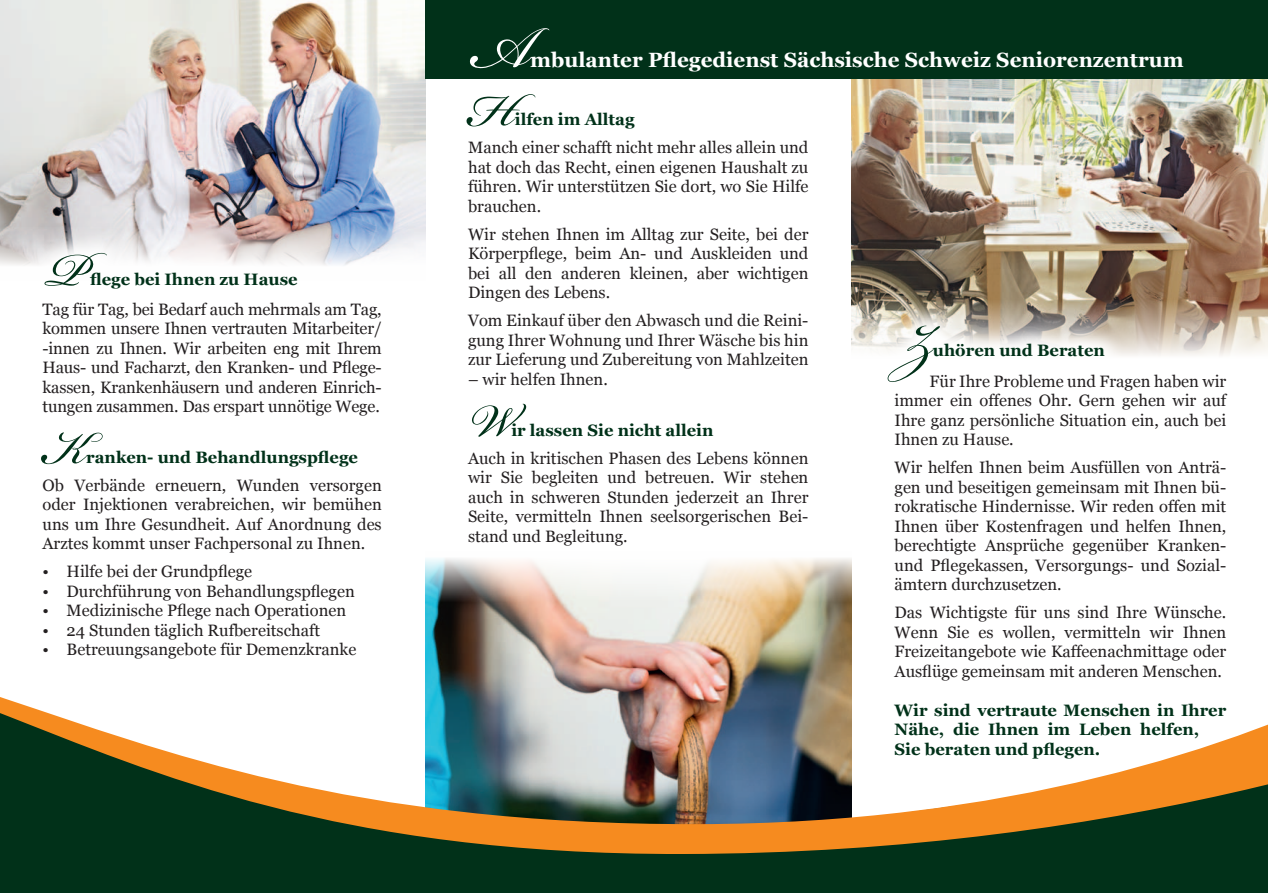
<style>
.page{position:relative;width:1268px;height:893px;background:#fff}
.page>*{position:absolute;margin:0;border:0;box-sizing:border-box;transform-origin:0 0}
.t1{font:90px "Bickham Script Pro";color:#fff}
.t2{font:72px "Bickham Script Pro";color:#013119}
.t3{font:700 20.7px "Georgia";color:#fff}
.t4{font:16.5px/19.5px "Georgia";color:#231f20;text-align:justify}
.t5{font:700 16.5px/19.5px "Georgia";color:#013119}
</style>
<div class="page">
<img style="left:0;top:0;width:425px;height:265px">
<img style="left:851px;top:79px;width:416px;height:277px">
<div style="left:0;top:855px;width:1267px;height:38px;background:#013119"></div>
<img style="left:0;top:558px;width:1267px;height:297px">
<div style="left:425px;top:0;width:842px;height:79px;background:#013119"></div>
<svg style="left:23px;top:231px;width:296px;height:34px"></svg>
<svg style="left:865px;top:304px;width:261px;height:52px"></svg>
<h2 class="t2" style="left:46px;top:218px;width:42px">P</h2>
<p class="t5" style="left:90px;top:270px;width:209px">flege bei Ihnen zu Hause</p>
<p class="t4" style="left:43px;top:300px;width:340px">Tag für Tag, bei Bedarf auch mehrmals am Tag, kommen unsere Ihnen vertrauten Mitarbeiter/ -innen zu Ihnen. Wir arbeiten eng mit Ihrem Haus- und Facharzt, den Kranken- und Pflege&shy;kassen, Krankenhäusern und anderen Einrich&shy;tungen zusammen. Das erspart unnötige Wege.</p>
<h2 class="t2" style="left:43px;top:396px;width:45px">K</h2>
<p class="t5" style="left:86px;top:447px;width:273px">ranken- und Behandlungspflege</p>
<p class="t4" style="left:43px;top:476px;width:340px">Ob Verbände erneuern, Wunden versorgen oder Injektionen verabreichen, wir bemühen uns um Ihre Gesundheit. Auf Anordnung des Arztes kommt unser Fachpersonal zu Ihnen.</p>
<p class="t4" style="left:43px;top:562px;width:211px">• Hilfe bei der Grundpflege</p>
<p class="t4" style="left:43px;top:582px;width:313px">• Durchführung von Behandlungspflegen</p>
<p class="t4" style="left:43px;top:601px;width:305px">• Medizinische Pflege nach Operationen</p>
<p class="t4" style="left:43px;top:621px;width:279px">• 24 Stunden täglich Rufbereitschaft</p>
<p class="t4" style="left:43px;top:640px;width:315px">• Betreuungsangebote für Demenzkranke</p>
<h1 class="t1" style="left:468px;top:-17px;width:64px">A</h1>
<p class="t3" style="left:530px;top:46px;width:655px">mbulanter Pflegedienst Sächsische Schweiz Seniorenzentrum</p>
<h2 class="t2" style="left:468px;top:58px;width:48px">H</h2>
<p class="t5" style="left:515px;top:110px;width:121px">ilfen im Alltag</p>
<p class="t4" style="left:468px;top:138px;width:342px">Manch einer schafft nicht mehr alles allein und hat doch das Recht, einen eigenen Haushalt zu führen. Wir unterstützen Sie dort, wo Sie Hilfe brauchen.</p>
<p class="t4" style="left:468px;top:225px;width:342px">Wir stehen Ihnen im Alltag zur Seite, bei der Körperpflege, beim An- und Auskleiden und bei all den anderen kleinen, aber wichtigen Dingen des Lebens.</p>
<p class="t4" style="left:468px;top:311px;width:342px">Vom Einkauf über den Abwasch und die Reini&shy;gung Ihrer Wohnung und Ihrer Wäsche bis hin zur Lieferung und Zubereitung von Mahlzeiten</p>
<p class="t4" style="left:468px;top:370px;width:141px">– wir helfen Ihnen.</p>
<h2 class="t2" style="left:468px;top:369px;width:45px">W</h2>
<p class="t5" style="left:511px;top:420px;width:204px">ir lassen Sie nicht allein</p>
<p class="t4" style="left:468px;top:449px;width:342px">Auch in kritischen Phasen des Lebens können wir Sie begleiten und betreuen. Wir stehen auch in schweren Stunden jederzeit an Ihrer Seite, vermitteln Ihnen seelsorgerischen Bei&shy;stand und Begleitung.</p>
<h2 class="t2" style="left:899px;top:289px;width:34px">Z</h2>
<p class="t5" style="left:932px;top:341px;width:173px">uhören und Beraten</p>
<p class="t4" style="left:894px;top:372px;width:333px;text-indent:35px">Für Ihre Probleme und Fragen haben wir immer ein offenes Ohr. Gern gehen wir auf Ihre ganz persönliche Situation ein, auch bei Ihnen zu Hause.</p>
<p class="t4" style="left:894px;top:458px;width:333px">Wir helfen Ihnen beim Ausfüllen von Anträ&shy;gen und beseitigen gemeinsam mit Ihnen bü&shy;rokratische Hindernisse. Wir reden offen mit Ihnen über Kostenfragen und helfen Ihnen, berechtigte Ansprüche gegenüber Kranken&shy;und Pflegekassen, Versorgungs- und Sozial&shy;ämtern durchzusetzen.</p>
<p class="t4" style="left:894px;top:603px;width:333px">Das Wichtigste für uns sind Ihre Wünsche.<br>Wenn Sie es wollen, vermitteln wir Ihnen Freizeitangebote wie Kaffeenachmittage oder Ausflüge gemeinsam mit anderen Menschen.</p>
<p class="t5" style="left:894px;top:700px;width:333px">Wir sind vertraute Menschen in Ihrer<br>Nähe, die Ihnen im Leben helfen,<br>Sie beraten und pflegen.</p>
</div>
